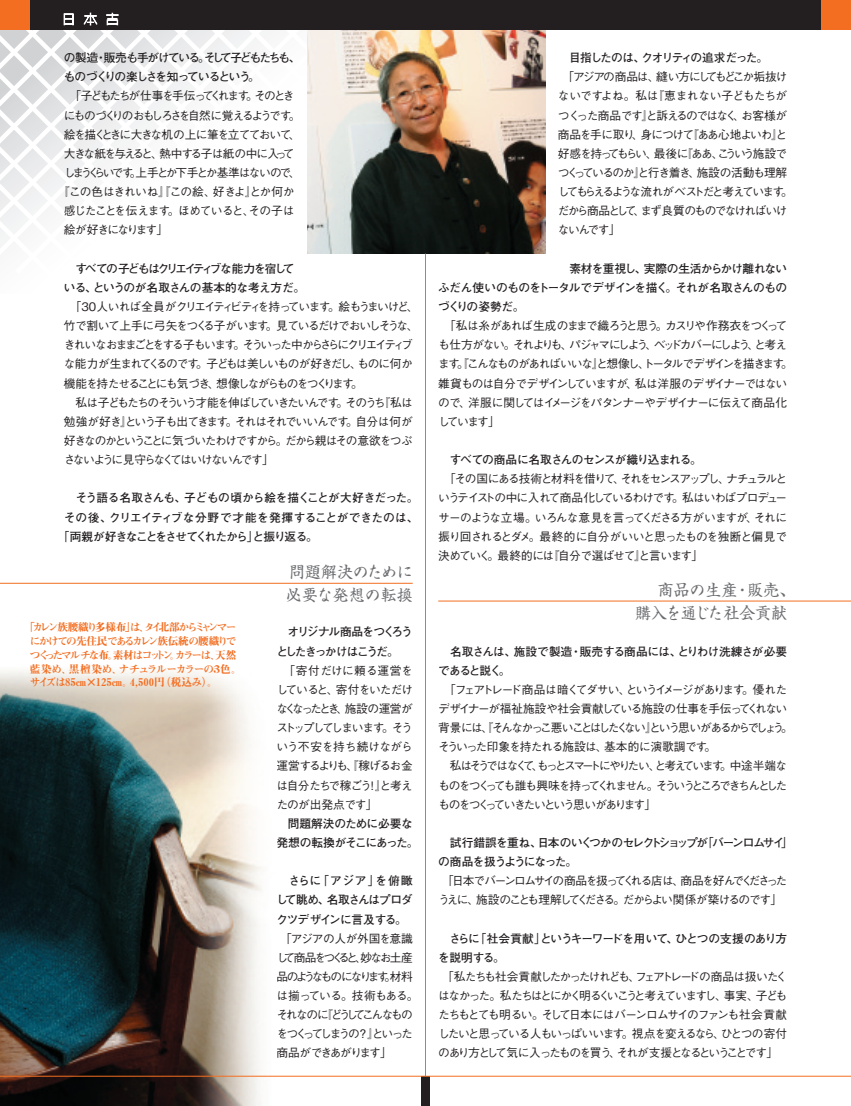
<style>
.page{position:relative;width:851px;height:1106px;background:#fff}
.page>*{position:absolute;margin:0;border:0;box-sizing:border-box;transform-origin:0 0}
.t1{font:15.9px/23.4px "Shinsei Kai Pro CBSK1";color:#6c6d70}
.t2{font:500 11.7px/19.2px "Gothic BBB Pro";letter-spacing:-.12em;color:#231f20;text-align:justify}
.t3{font:700 11.7px/19.2px "Futo Go B101 Pro";letter-spacing:-.075em;color:#231f20;text-align:justify}
.t4{font:500 11.7px/19.2px "Gothic BBB Pro";letter-spacing:-.145em;color:#231f20}
.t5{font:700 11.7px/19.2px "Futo Go B101 Pro";letter-spacing:-.105em;color:#231f20}
.t6{font:700 11.7px "Futo Go B101 Pro";letter-spacing:-.05em;color:#231f20}
.t7{font:700 11.7px/19.2px "Futo Go B101 Pro";letter-spacing:-.12em;color:#231f20}
.t8{font:700 11.7px "Futo Go B101 Pro";letter-spacing:.01em;color:#231f20}
.t9{font:500 11.7px "Gothic BBB Pro";letter-spacing:-.175em;color:#231f20}
.t10{font:700 11.7px "Futo Go B101 Pro";letter-spacing:-.095em;color:#231f20}
.t11{font:500 11.7px "Gothic BBB Pro";letter-spacing:-.165em;color:#231f20}
.t12{font:700 11.7px/19.2px "Futo Go B101 Pro";letter-spacing:-.135em;color:#231f20}
.t13{font:700 11.7px/19.2px "Futo Go B101 Pro";letter-spacing:-.015em;color:#231f20;text-align:center}
.t14{font:500 11.7px "Gothic BBB Pro";letter-spacing:-.17em;color:#231f20}
.t15{font:500 11.7px "Gothic BBB Pro";letter-spacing:-.035em;color:#231f20}
.t16{font:500 11.7px "Gothic BBB Pro";letter-spacing:-.085em;color:#231f20}
.t17{font:500 11.7px "Gothic BBB Pro";letter-spacing:-.14em;color:#231f20}
.t18{font:10.65px/13.8px "Midashi Min Pro MA31";letter-spacing:-.125em;color:#f36e21}
</style>
<div class="page">
<svg style="left:0;top:167px;width:8px;height:77px"></svg>
<svg style="left:8px;top:167px;width:19px;height:70px"></svg>
<svg style="left:27px;top:167px;width:19px;height:54px"></svg>
<svg style="left:46px;top:167px;width:18px;height:35px"></svg>
<img style="left:0;top:671px;width:276px;height:435px">
<img style="left:307px;top:30px;width:238px;height:224px">
<div style="left:30px;top:0;width:791px;height:30px;background:#231f20"></div>
<div style="left:821px;top:0;width:29px;height:30px;background:#f36e21"></div>
<hr style="left:850px;top:0;width:1px;height:30px;background:#231f20">
<div style="left:421px;top:1076px;width:8px;height:30px;background:#231f20"></div>
<svg style="left:0;top:0;width:368px;height:167px"></svg>
<hr style="left:0;top:1075px;width:850px;height:1px;background:#f36e21">
<hr style="left:0;top:583px;width:412px;height:1px;background:#f36e21">
<hr style="left:425px;top:254px;width:1px;height:822px;background:#f36e21">
<hr style="left:438px;top:600px;width:412px;height:1px;background:#f36e21">
<p class="t7" style="left:64px;top:47px;width:238px">の製造・販売も手がけている。そして子どもたちも、ものづくりの楽しさを知っているという。</p>
<p class="t14" style="left:69px;top:87px;width:226px">「子どもたちが仕事を手伝ってくれます。そのとき</p>
<p class="t11" style="left:64px;top:106px;width:238px">にものづくりのおもしろさを自然に覚えるようです。</p>
<p class="t2" style="left:64px;top:123px;width:238px">絵を描くときに大きな机の上に筆を立てておいて、</p>
<p class="t2" style="left:64px;top:142px;width:232px">大きな紙を与えると、熱中する子は紙の中に入って</p>
<p class="t9" style="left:64px;top:163px;width:238px">しまうくらいです。上手とか下手とか基準はないので、</p>
<p class="t15" style="left:58px;top:182px;width:238px">『この色はきれいね』『この絵、好きよ』とか何か</p>
<p class="t16" style="left:64px;top:201px;width:232px">感じたことを伝えます。ほめていると、その子は</p>
<p class="t17" style="left:64px;top:220px;width:106px">絵が好きになります」</p>
<p class="t3" style="left:64px;top:257px;width:243px;text-align:center">すべての子どもはクリエイティブな能力を宿して<br>いる、というのが名取さんの基本的な考え方だ。</p>
<p class="t2" style="left:64px;top:295px;width:356px;text-align:left;text-indent:6px">「30人いれば全員がクリエイティビティを持っています。絵もうまいけど、竹で割いて上手に弓矢をつくる子がいます。見ているだけでおいしそうな、きれいなおままごとをする子もいます。そういった中からさらにクリエイティブな能力が生まれてくるのです。子どもは美しいものが好きだし、ものに何か機能を持たせることにも気づき、想像しながらものをつくります。</p>
<p class="t2" style="left:64px;top:391px;width:350px;text-indent:12px">私は子どもたちのそういう才能を伸ばしていきたいんです。そのうち『私は勉強が好き』という子も出てきます。それはそれでいいんです。自分は何が好きなのかということに気づいたわけですから。だから親はその意欲をつぶさないように見守らなくてはいけないんです」</p>
<p class="t6" style="left:76px;top:488px;width:344px">そう語る名取さんも、子どもの頃から絵を描くことが大好きだった。</p>
<p class="t8" style="left:64px;top:508px;width:356px">その後、クリエイティブな分野で才能を発揮することができたのは、</p>
<p class="t10" style="left:58px;top:527px;width:261px">「両親が好きなことをさせてくれたから」と振り返る。</p>
<p class="t18" style="left:30px;top:619px;width:213px;text-indent:-5px">「カレン族腰織り多様布」は、タイ北部からミャンマーにかけての先住民であるカレン族伝統の腰織りでつくったマルチな布。素材はコットン。カラーは、天然藍染め、黒檀染め、ナチュラルーカラーの３色。サイズは85㎝×125㎝。4,500円（税込み）。</p>
<h1 class="t1" style="left:286px;top:558px;width:128px">問題解決のために必要な発想の転換</h1>
<p class="t12" style="left:276px;top:621px;width:138px;text-indent:11px">オリジナル商品をつくろうとしたきっかけはこうだ。</p>
<p class="t2" style="left:276px;top:659px;width:138px;text-indent:7px">「寄付だけに頼る運営をしていると、寄付をいただけなくなったとき、施設の運営がストップしてしまいます。そういう不安を持ち続けながら運営するよりも、『稼げるお金は自分たちで稼ごう！』と考えたのが出発点です」</p>
<p class="t13" style="left:276px;top:812px;width:144px">問題解決のために必要な<br>発想の転換がそこにあった。</p>
<p class="t3" style="left:276px;top:869px;width:138px;text-indent:12px">さらに「アジア」を俯瞰して眺め、名取さんはプロダクツデザインに言及する。</p>
<p class="t4" style="left:276px;top:927px;width:144px;text-indent:4px">「アジアの人が外国を意識して商品をつくると、妙なお土産品のようなものになります。材料は揃っている。技術もある。それなのに『どうしてこんなものをつくってしまうの？』といった商品ができあがります」</p>
<p class="t5" style="left:569px;top:47px;width:201px">目指したのは、クオリティの追求だった。</p>
<p class="t2" style="left:558px;top:66px;width:236px;text-align:left;text-indent:4px">「アジアの商品は、縫い方にしてもどこか垢抜けないですよね。私は『恵まれない子どもたちがつくった商品です』と訴えるのではなく、お客様が商品を手に取り、身につけて『ああ心地よいわ』と好感を持ってもらい、最後に『ああ、こういう施設でつくっているのか』と行き着き、施設の活動も理解してもらえるような流れがベストだと考えています。だから商品として、まず良質のものでなければいけないんです」</p>
<p class="t3" style="left:438px;top:257px;width:350px;text-indent:131px">素材を重視し、実際の生活からかけ離れないふだん使いのものをトータルでデザインを描く。それが名取さんのものづくりの姿勢だ。</p>
<p class="t2" style="left:438px;top:314px;width:356px;text-align:left;text-indent:6px">「私は糸があれば生成のままで織ろうと思う。カスリや作務衣をつくっても仕方がない。それよりも、パジャマにしよう、ベッドカバーにしよう、と考えます。『こんなものがあればいいな』と想像し、トータルでデザインを描きます。雑貨ものは自分でデザインしていますが、私は洋服のデザイナーではないので、洋服に関してはイメージをパタンナーやデザイナーに伝えて商品化しています」</p>
<p class="t6" style="left:450px;top:450px;width:253px">すべての商品に名取さんのセンスが織り込まれる。</p>
<p class="t2" style="left:438px;top:468px;width:350px;text-indent:6px">「その国にある技術と材料を借りて、それをセンスアップし、ナチュラルというテイストの中に入れて商品化しているわけです。私はいわばプロデューサーのような立場。いろんな意見を言ってくださる方がいますが、それに振り回されるとダメ。最終的に自分がいいと思ったものを独断と偏見で決めていく。最終的には『自分で選ばせて』と言います」</p>
<h1 class="t1" style="left:635px;top:576px;width:161px;text-indent:22px">商品の生産・販売、購入を通じた社会貢献</h1>
<p class="t3" style="left:438px;top:640px;width:350px;text-indent:12px">名取さんは、施設で製造・販売する商品には、とりわけ洗練さが必要であると説く。</p>
<p class="t2" style="left:438px;top:678px;width:356px;text-align:left;text-indent:6px">「フェアトレード商品は暗くてダサい、というイメージがあります。優れたデザイナーが福祉施設や社会貢献している施設の仕事を手伝ってくれない背景には、『そんなかっこ悪いことはしたくない』という思いがあるからでしょう。そういった印象を持たれる施設は、基本的に演歌調です。</p>
<p class="t2" style="left:438px;top:755px;width:350px;text-indent:12px">私はそうではなくて、もっとスマートにやりたい、と考えています。中途半端なものをつくっても誰も興味を持ってくれません。そういうところできちんとしたものをつくっていきたいという思いがあります」</p>
<p class="t5" style="left:438px;top:831px;width:356px;text-indent:12px">試行錯誤を重ね、日本のいくつかのセレクトショップが「バーンロムサイ」の商品を扱うようになった。</p>
<p class="t2" style="left:438px;top:869px;width:350px;text-align:center">「日本でバーンロムサイの商品を扱ってくれる店は、商品を好んでくださったうえに、施設のことも理解してくださる。だからよい関係が築けるのです」</p>
<p class="t3" style="left:438px;top:927px;width:350px;text-indent:11px">さらに「社会貢献」というキーワードを用いて、ひとつの支援のあり方を説明する。</p>
<p class="t2" style="left:438px;top:965px;width:350px;text-indent:4px">「私たちも社会貢献したかったけれども、フェアトレードの商品は扱いたくはなかった。私たちはとにかく明るくいこうと考えていますし、事実、子どもたちもとても明るい。そして日本にはバーンロムサイのファンも社会貢献したいと思っている人もいっぱいいます。視点を変えるなら、ひとつの寄付のあり方として気に入ったものを買う、それが支援となるということです」</p>
</div>
